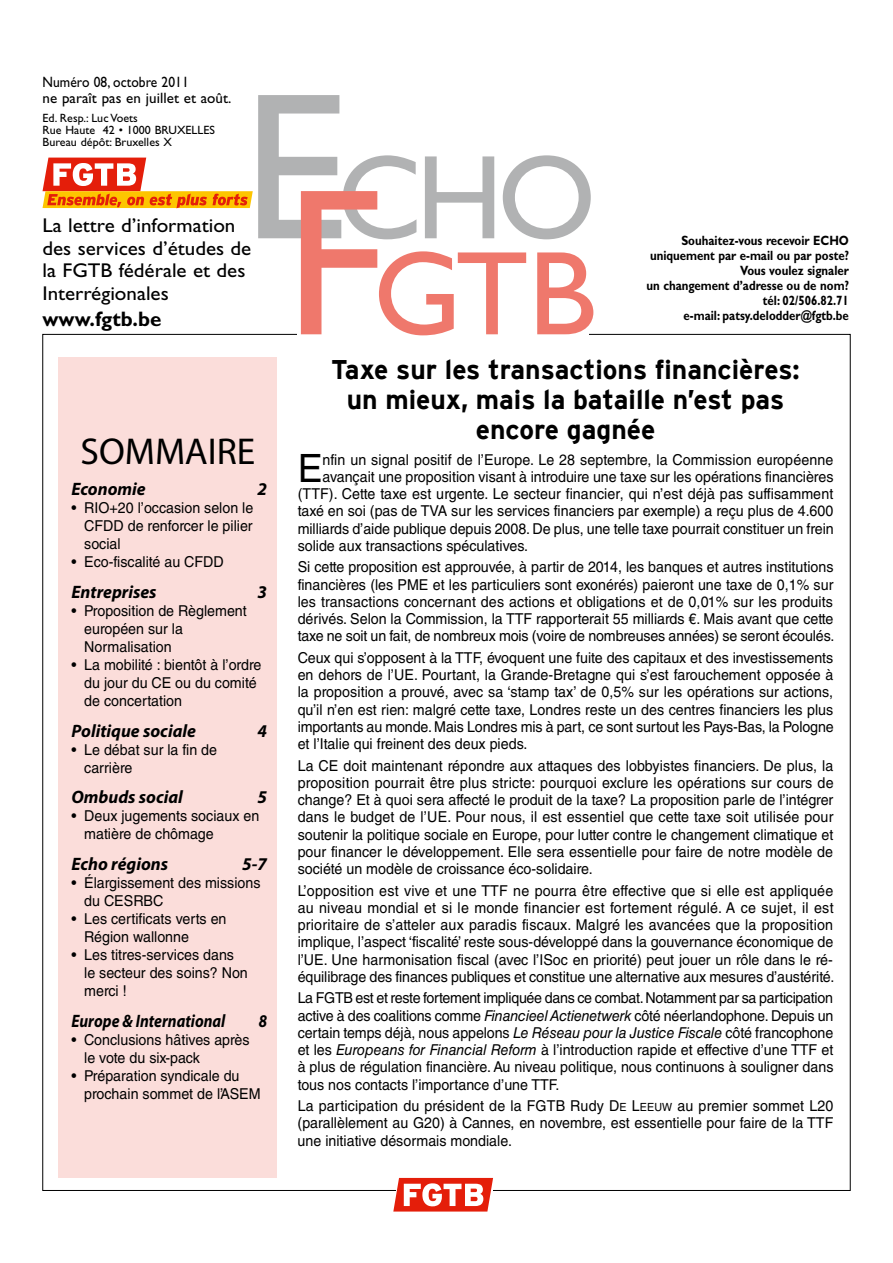
<style>
.page{position:relative;width:893px;height:1263px;background:#fff}
.page>*{position:absolute;margin:0;border:0;box-sizing:border-box;transform-origin:0 0}
.t1{font:120px/96px "Gill Sans Std";letter-spacing:-.05em;color:#b1b2b3;text-align:center}
.t2{font:39px "Helvetica LT Std";color:#000;scale:.95 1}
.t3{font:37.5px "Myriad Pro";color:#000}
.t4{font:700 27px/30px "Interstate";color:#000;text-align:center}
.t5{font:700 21px "Gill Sans Std";color:#000}
.t6{font:19.95px/22.5px "Gill Sans Std";color:#000;scale:1.05 1}
.t7{font:italic 700 18px "Myriad Pro";color:#000}
.t8{font:italic 700 18px "Myriad Pro";color:#000;scale:.87 1}
.t9{font:italic 700 18px "Myriad Pro";color:#000;scale:.85 1}
.t10{font:15px/17.2px "Helvetica LT Std";color:#000;scale:.95 1}
.t11{font:15px/16.5px "Gill Sans Std";letter-spacing:.005em;color:#000;scale:.9 1}
.t12{font:700 13.5px/15px "Gill Sans Std";color:#000;text-align:right;scale:.85 1}
.t13{font:12px/12px "Gill Sans Std";letter-spacing:.005em;color:#000}
.s1{font-size:210px}
.s2{font-size:210px;color:#ef786c}
.s3{color:#ef786c}
.s4{font-style:italic}
.s5{font-style:inherit}
.s6{font-size:11.25px}
</style>
<div class="page">
<div style="left:58px;top:357px;width:219px;height:821px;background:#fbddda"></div>
<svg style="left:43px;top:158px;width:210px;height:50px"></svg>
<svg style="left:393px;top:1178px;width:100px;height:33px"></svg>
<p class="t11" style="left:43px;top:74px;width:211px">Numéro 08, octobre 2011<br>ne paraît pas en juillet et août.</p>
<p class="t13" style="left:43px;top:112px;width:174px">Ed. Resp.: Luc Voets<br>Rue Haute 42 • 1000 BRUXELLES<br>Bureau dépôt: Bruxelles X</p>
<h1 class="t1" style="left:242px;top:151px;width:355px"><span class="s1">E</span>CHO<br><span class="s2">F</span><span class="s3">GTB</span></h1>
<h3 class="t6" style="left:43px;top:214px;width:200px">La lettre d’information des services d’études de la FGTB fédérale et des<br>Interrégionales</h3>
<h3 class="t5" style="left:43px;top:307px;width:121px">www.fgtb.be</h3>
<p class="t12" style="left:646px;top:233px;width:240px">Souhaitez-vous recevoir ECHO uniquement par e-mail ou par poste?<br>Vous voulez signaler<br>un changement d’adresse ou de nom? tél: 02/506.82.71<br>e-mail: patsy.delodder@fgtb.be</p>
<h3 class="t3" style="left:81px;top:429px;width:176px">SOMMAIRE</h3>
<p class="t7" style="left:71px;top:477px;width:76px">Economie</p>
<p class="t7" style="left:258px;top:477px;width:11px">2</p>
<p class="t10" style="left:84px;top:499px;width:179px;line-height:18px;text-align:justify;text-indent:-13px">• RIO+20 l’occasion selon le CFDD de renforcer le pilier social</p>
<p class="t10" style="left:71px;top:553px;width:162px">• Eco-fiscalité au CFDD</p>
<p class="t7" style="left:71px;top:580px;width:87px">Entreprises</p>
<p class="t7" style="left:258px;top:580px;width:11px">3</p>
<p class="t10" style="left:84px;top:601px;width:173px;line-height:18px;text-indent:-13px">• Proposition de Règlement européen sur la<br>Normalisation</p>
<p class="t10" style="left:84px;top:655px;width:188px;line-height:18px;text-indent:-13px">• La mobilité : bientôt à l’ordre du jour du CE ou du comité de concertation</p>
<p class="t7" style="left:71px;top:719px;width:126px">Politique sociale</p>
<p class="t7" style="left:258px;top:719px;width:11px">4</p>
<p class="t10" style="left:84px;top:740px;width:141px;line-height:18px;text-indent:-13px">• Le débat sur la fin de carrière</p>
<p class="t7" style="left:71px;top:786px;width:113px">Ombuds social</p>
<p class="t7" style="left:258px;top:786px;width:11px">5</p>
<p class="t10" style="left:84px;top:807px;width:186px;line-height:18px;text-indent:-13px">• Deux jugements sociaux en matière de chômage</p>
<p class="t7" style="left:71px;top:852px;width:98px">Echo régions</p>
<p class="t7" style="left:242px;top:852px;width:26px">5-7</p>
<p class="t10" style="left:84px;top:874px;width:187px;line-height:18px;text-indent:-13px">• Élargissement des missions du CESRBC</p>
<p class="t10" style="left:84px;top:910px;width:151px;line-height:18px;text-indent:-13px">• Les certificats verts en<br>Région wallonne</p>
<p class="t10" style="left:84px;top:946px;width:174px;line-height:18px;text-indent:-13px">• Les titres-services dans le secteur des soins? Non merci !</p>
<p class="t8" style="left:71px;top:1009px;width:178px">Europe &amp; International</p>
<p class="t9" style="left:259px;top:1009px;width:11px">8</p>
<p class="t10" style="left:84px;top:1031px;width:176px;line-height:18px;text-indent:-13px">• Conclusions hâtives après le vote du six-pack</p>
<p class="t10" style="left:84px;top:1067px;width:187px;line-height:18px;text-indent:-13px">• Préparation syndicale du prochain sommet de l’ASEM</p>
<h3 class="t4" style="left:331px;top:354px;width:470px">Taxe sur les transactions financières: un mieux, mais la bataille n’est pas encore gagnée</h3>
<h2 class="t2" style="left:298px;top:445px;width:28px">E</h2>
<p class="t10" style="left:322px;top:451px;width:539px">nfin un signal positif de l’Europe. Le 28 septembre, la Commission européenne</p>
<p class="t10" style="left:322px;top:468px;width:539px">avançait une proposition visant à introduire une taxe sur les opérations financières</p>
<p class="t10" style="left:298px;top:485px;width:565px">(TTF). Cette taxe est urgente. Le secteur financier, qui n’est déjà pas suffisamment</p>
<p class="t10" style="left:298px;top:502px;width:565px">taxé en soi (pas de TVA sur les services financiers par exemple) a reçu plus de 4.600</p>
<p class="t10" style="left:298px;top:520px;width:566px">milliards d’aide publique depuis 2008. De plus, une telle taxe pourrait constituer un frein</p>
<p class="t10" style="left:298px;top:537px;width:244px">solide aux transactions spéculatives.</p>
<p class="t10" style="left:298px;top:558px;width:567px;text-align:justify">Si cette proposition est approuvée, à partir de 2014, les banques et autres institutions financières (les PME et les particuliers sont exonérés) paieront une taxe de 0,1% sur les transactions concernant des actions et obligations et de 0,01% sur les produits dérivés. Selon la Commission, la TTF rapporterait 55 milliards €. Mais avant que cette taxe ne soit un fait, de nombreux mois (voire de nombreuses années) se seront écoulés.</p>
<p class="t10" style="left:298px;top:649px;width:566px;text-align:justify">Ceux qui s’opposent à la TTF, évoquent une fuite des capitaux et des investissements en dehors de l’UE. Pourtant, la Grande-Bretagne qui s’est farouchement opposée à la proposition a prouvé, avec sa ‘stamp tax’ de 0,5% sur les opérations sur actions, qu’il n’en est rien: malgré cette taxe, Londres reste un des centres financiers les plus importants au monde. Mais Londres mis à part, ce sont surtout les Pays-Bas, la Pologne et l’Italie qui freinent des deux pieds.</p>
<p class="t10" style="left:298px;top:757px;width:566px;text-align:justify">La CE doit maintenant répondre aux attaques des lobbyistes financiers. De plus, la proposition pourrait être plus stricte: pourquoi exclure les opérations sur cours de change? Et à quoi sera affecté le produit de la taxe? La proposition parle de l’intégrer dans le budget de l’UE. Pour nous, il est essentiel que cette taxe soit utilisée pour soutenir la politique sociale en Europe, pour lutter contre le changement climatique et pour financer le développement. Elle sera essentielle pour faire de notre modèle de société un modèle de croissance éco-solidaire.</p>
<p class="t10" style="left:298px;top:882px;width:567px;text-align:justify">L’opposition est vive et une TTF ne pourra être effective que si elle est appliquée au niveau mondial et si le monde financier est fortement régulé. A ce sujet, il est prioritaire de s’atteler aux paradis fiscaux. Malgré les avancées que la proposition implique, l’aspect ‘fiscalité’ reste sous-développé dans la gouvernance économique de l’UE. Une harmonisation fiscal (avec l’ISoc en priorité) peut jouer un rôle dans le ré&shy;équilibrage des finances publiques et constitue une alternative aux mesures d’austérité.</p>
<p class="t10" style="left:298px;top:989px;width:565px;text-align:justify">La FGTB est et reste fortement impliquée dans ce combat. Notamment par sa participation active à des coalitions comme <span class="s4">Financieel Actienetwerk</span> côté néerlandophone. Depuis un certain temps déjà, nous appelons <span class="s4">Le Réseau pour la Justice Fiscale</span> côté francophone et les <span class="s4">Europeans for Financial Reform</span> à l’introduction rapide et effective d’une TTF et à plus de régulation financière. Au niveau politique, nous continuons à souligner dans tous nos contacts l’importance d’une TTF.</p>
<p class="t10" style="left:298px;top:1097px;width:565px;text-align:justify">La participation du président de la FGTB Rudy <span class="s5">D</span><span class="s6">E</span> <span class="s5">L</span><span class="s6">EEUW</span> au premier sommet L20 (parallèlement au G20) à Cannes, en novembre, est essentielle pour faire de la TTF une initiative désormais mondiale.</p>
</div>
